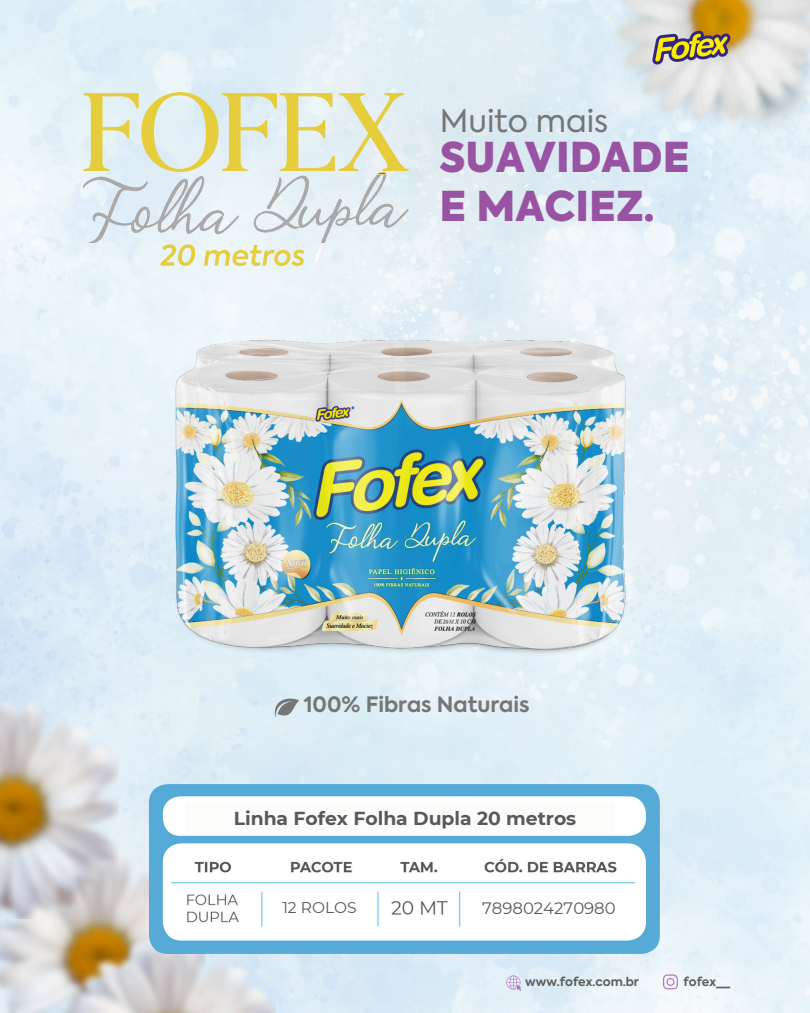
<style>
.page{position:relative;width:810px;height:1013px;background:#fff}
.page>*{position:absolute;margin:0;border:0;box-sizing:border-box;transform-origin:0 0}
.t1{font:900 40.9px/48.7px "Axiforma";color:#9853a3}
.t2{font:31.3px "Axiforma";color:#757677}
.t3{font:700 21px "Axiforma";color:#757677}
.t4{font:700 18.8px "Montserrat";color:#58595b}
.t5{font:16.5px "Montserrat";color:#58595b}
.t6{font:15.5px "Montserrat";color:#58595b}
.t7{font:700 12.1px "Axiforma";color:#5c5d5e}
</style>
<div class="page">
<img style="left:0;top:0;width:810px;height:1012px">
<img style="left:605px;top:0;width:205px;height:143px">
<img style="left:649px;top:27px;width:84px;height:41px">
<svg style="left:506px;top:975px;width:15px;height:15px"></svg>
<svg style="left:663px;top:974px;width:15px;height:15px"></svg>
<img style="left:0;top:849px;width:150px;height:163px">
<img style="left:167px;top:332px;width:476px;height:328px">
<img style="left:66px;top:36px;width:360px;height:243px">
<img style="left:66px;top:174px;width:360px;height:68px">
<img style="left:59px;top:941px;width:216px;height:71px">
<img style="left:0;top:701px;width:118px;height:217px">
<img style="left:150px;top:784px;width:510px;height:169px">
<div style="left:269px;top:892px;width:101px;height:36px;background:#fff"></div>
<svg style="left:275px;top:697px;width:24px;height:23px"></svg>
<div style="left:186px;top:802px;width:427px;height:30px;background:#fcfcfb"></div>
<div style="left:474px;top:890px;width:155px;height:37px;background:#fff"></div>
<p class="t2" style="left:440px;top:108px;width:170px">Muito mais</p>
<p class="t1" style="left:439px;top:136px;width:252px">SUAVIDADE<br>E MACIEZ.</p>
<h3 class="t3" style="left:304px;top:696px;width:227px">100% Fibras Naturais</h3>
<h5 class="t4" style="left:234px;top:806px;width:344px">Linha Fofex Folha Dupla 20 metros</h5>
<h4 class="t6" style="left:282px;top:898px;width:76px">12 ROLOS</h4>
<h6 class="t5" style="left:482px;top:898px;width:135px">7898024270980</h6>
<p class="t7" style="left:525px;top:976px;width:115px">www.fofex.com.br</p>
<p class="t7" style="left:684px;top:976px;width:48px">fofex__</p>
</div>
